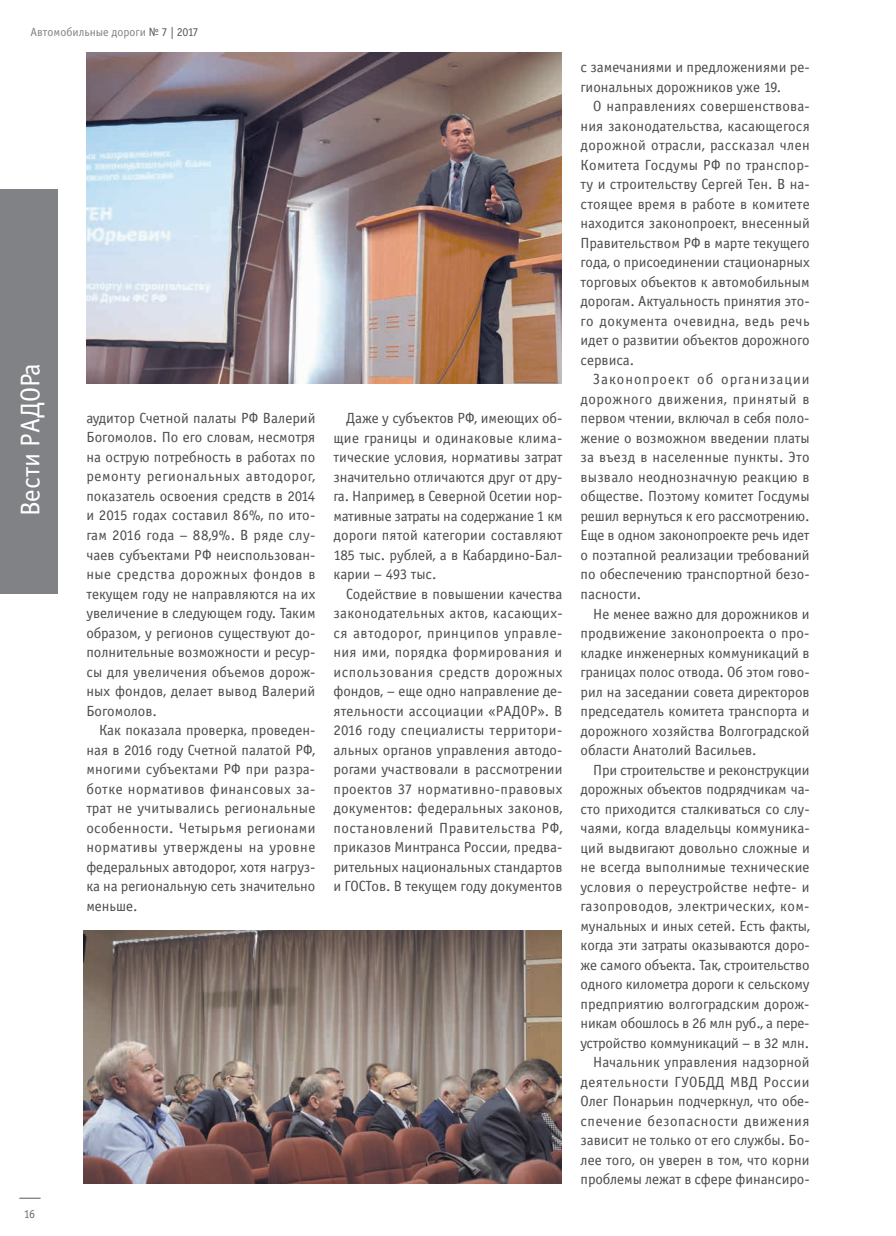
<style>
.page{position:relative;width:896px;height:1236px;background:#fff}
.page>*{position:absolute;margin:0;border:0;box-sizing:border-box;transform-origin:0 0}
.t1{font:27px "Officina Sans Book C";color:#fff}
.t2{font:14.7px/19.5px "Officina Sans Book C";color:#4b4c4d;text-align:justify}
.t3{font:12px "Officina Sans Book C";color:#808285}
.t4{font:12px "Officina Sans Book C";color:#6c6d70}
.s1{color:#57585a}
</style>
<div class="page">
<div style="left:0;top:189px;width:58px;height:404px;background:#808285"></div>
<svg style="left:19px;top:1197px;width:22px;height:1px"></svg>
<img style="left:83px;top:930px;width:478px;height:253px">
<img style="left:86px;top:52px;width:475px;height:332px">
<p class="t3" style="left:31px;top:25px;width:169px">Автомобильные дороги <span class="s1">№ 7 | 2017</span></p>
<h1 class="t1" style="left:16px;top:516px;width:155px;rotate:-90deg">Вести РАДОРа</h1>
<p class="t2" style="left:86px;top:408px;width:231px">аудитор Счетной палаты РФ Валерий Богомолов. По его словам, несмотря на острую потребность в работах по ремонту региональных автодорог, показатель освоения средств в 2014 и 2015 годах составил 86%, по ито&shy;гам 2016 года – 88,9%. В ряде слу&shy;чаев субъектами РФ неиспользован&shy;ные средства дорожных фондов в текущем году не направляются на их увеличение в следующем году. Таким образом, у регионов существуют до&shy;полнительные возможности и ресур&shy;сы для увеличения объемов дорож&shy;ных фондов, делает вывод Валерий Богомолов.</p>
<p class="t2" style="left:86px;top:720px;width:231px;text-indent:13px">Как показала проверка, проведен&shy;ная в 2016 году Счетной палатой РФ, многими субъектами РФ при разра&shy;ботке нормативов финансовых за&shy;трат не учитывались региональные особенности. Четырьмя регионами нормативы утверждены на уровне федеральных автодорог, хотя нагруз&shy;ка на региональную сеть значительно меньше.</p>
<p class="t4" style="left:24px;top:1207px;width:13px">16</p>
<p class="t2" style="left:333px;top:409px;width:231px;text-indent:13px">Даже у субъектов РФ, имеющих об&shy;щие границы и одинаковые клима&shy;тические условия, нормативы затрат значительно отличаются друг от дру&shy;га. Например, в Северной Осетии нор&shy;мативные затраты на содержание 1 км дороги пятой категории составляют 185 тыс. рублей, а в Кабардино-Бал&shy;карии – 493 тыс.</p>
<p class="t2" style="left:333px;top:584px;width:231px;text-indent:13px">Содействие в повышении качества законодательных актов, касающих&shy;ся автодорог, принципов управле&shy;ния ими, порядка формирования и использования средств дорожных фондов, – еще одно направление де&shy;ятельности ассоциации «РАДОР». В 2016 году специалисты территори&shy;альных органов управления автодо&shy;рогами участвовали в рассмотрении проектов 37 нормативно-правовых документов: федеральных законов, постановлений Правительства РФ, приказов Минтранса России, предва&shy;рительных национальных стандартов и ГОСТов. В текущем году документов</p>
<p class="t2" style="left:580px;top:58px;width:230px">с замечаниями и предложениями ре&shy;гиональных дорожников уже 19.</p>
<p class="t2" style="left:580px;top:97px;width:231px;text-indent:13px">О направлениях совершенствова&shy;ния законодательства, касающегося дорожной отрасли, рассказал член Комитета Госдумы РФ по транспор&shy;ту и строительству Сергей Тен. В на&shy;стоящее время в работе в комитете находится законопроект, внесенный Правительством РФ в марте текущего года, о присоединении стационарных торговых объектов к автомобильным дорогам. Актуальность принятия это&shy;го документа очевидна, ведь речь идет о развитии объектов дорожного сервиса.</p>
<p class="t2" style="left:580px;top:370px;width:230px;text-indent:13px">Законопроект об организации дорожного движения, принятый в первом чтении, включал в себя поло&shy;жение о возможном введении платы за въезд в населенные пункты. Это вызвало неоднозначную реакцию в обществе. Поэтому комитет Госдумы решил вернуться к его рассмотрению.<br>Еще в одном законопроекте речь идет о поэтапной реализации требований по обеспечению транспортной безо&shy;пасности.</p>
<p class="t2" style="left:580px;top:604px;width:231px;text-indent:13px">Не менее важно для дорожников и продвижение законопроекта о про&shy;кладке инженерных коммуникаций в границах полос отвода. Об этом гово&shy;рил на заседании совета директоров председатель комитета транспорта и дорожного хозяйства Волгоградской области Анатолий Васильев.</p>
<p class="t2" style="left:580px;top:760px;width:231px;text-align:right">При строительстве и реконструкции дорожных объектов подрядчикам ча&shy;сто приходится сталкиваться со слу&shy;чаями, когда владельцы коммуника&shy;ций выдвигают довольно сложные и не всегда выполнимые технические условия о переустройстве нефте- и газопроводов, электрических, ком&shy;мунальных и иных сетей. Есть факты, когда эти затраты оказываются доро&shy;же самого объекта. Так, строительство одного километра дороги к сельскому предприятию волгоградским дорож&shy;никам обошлось в 26 млн руб., а пере&shy;устройство коммуникаций – в 32 млн.<br>Начальник управления надзорной деятельности ГУОБДД МВД России Олег Понарьин подчеркнул, что обе&shy;спечение безопасности движения зависит не только от его службы. Бо&shy;лее того, он уверен в том, что корни проблемы лежат в сфере финансиро-</p>
</div>
